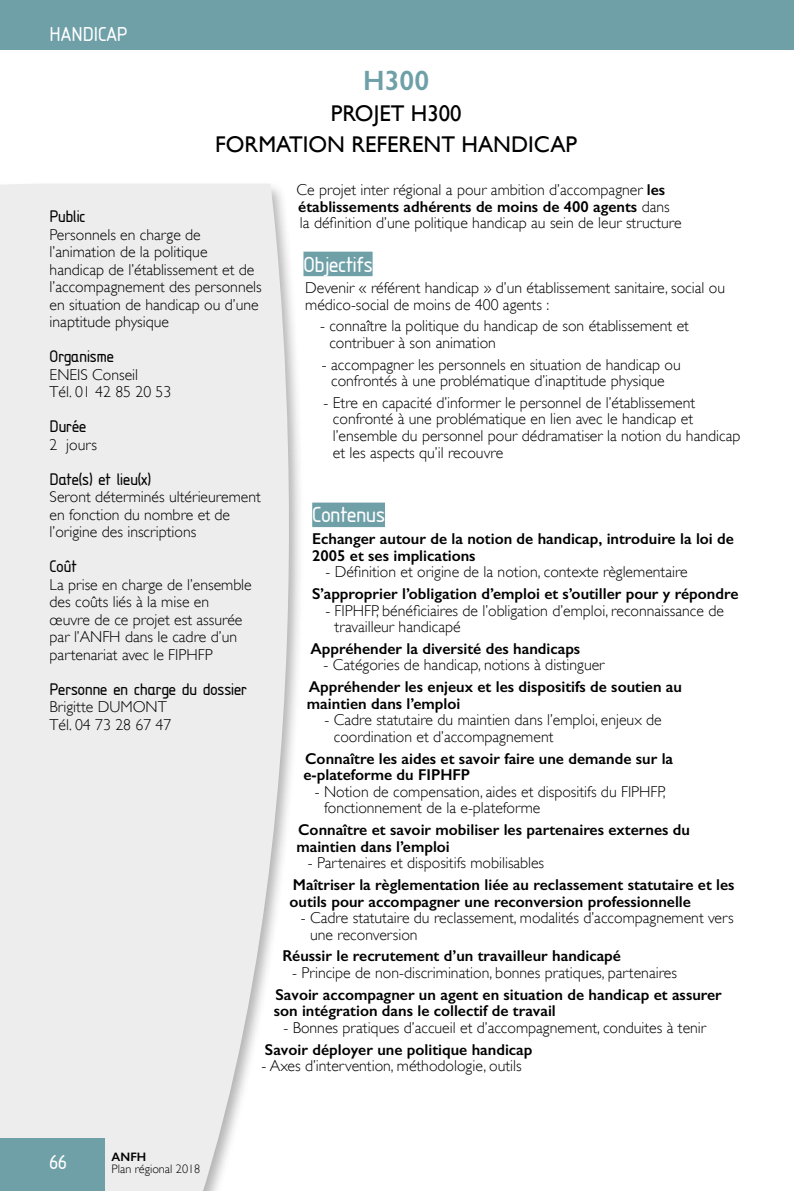
<style>
.page{position:relative;width:794px;height:1191px;background:#fff}
.page>*{position:absolute;margin:0;border:0;box-sizing:border-box;transform-origin:0 0}
.t1{font:600 28px "Gill Sans";color:#6fa0a8}
.t2{font:22.75px/31.2px "Gill Sans";color:#000;text-align:center}
.t3{font:22.75px "Isonorm MN";color:#fff}
.t4{font:21px "Isonorm MN";color:#fff}
.t5{font:17.5px "Isonorm MN";color:#000}
.t6{font:300 15.75px/17.5px "Gill Sans";color:#000}
.t7{font:600 15.75px/16.6px "Gill Sans";color:#000}
.t8{font:300 12.25px "Gill Sans";color:#000}
.t9{font:600 12.25px "Gill Sans";color:#000}
.s1{font-weight:600}
</style>
<div class="page">
<div style="left:0;top:0;width:794px;height:50px;background:#6fa0a8"></div>
<div style="left:303px;top:252px;width:69px;height:24px;background:#6fa0a8"></div>
<div style="left:312px;top:502px;width:73px;height:25px;background:#6fa0a8"></div>
<svg style="left:0;top:184px;width:343px;height:1007px;fill:#ededed"></svg>
<div style="left:0;top:1138px;width:104px;height:53px;background:#6fa0a8"></div>
<h3 class="t4" style="left:50px;top:23px;width:79px">HANDICAP</h3>
<h1 class="t1" style="left:363px;top:63px;width:67px">H300</h1>
<h2 class="t2" style="left:215px;top:98px;width:363px">PROJET H300<br>FORMATION REFERENT HANDICAP</h2>
<p class="t6" style="left:296px;top:181px;width:387px;line-height:16.6px">Ce projet inter régional a pour ambition d’accompagner <span class="s1">les établissements adhérents de moins de 400 agents</span> dans<br>la définition d’une politique handicap au sein de leur structure</p>
<h2 class="t3" style="left:303px;top:251px;width:71px">Objectifs</h2>
<p class="t6" style="left:305px;top:279px;width:421px;line-height:16.6px">Devenir « référent handicap » d’un établissement sanitaire, social ou médico-social de moins de 400 agents :</p>
<p class="t6" style="left:329px;top:318px;width:361px;line-height:16.6px;text-indent:-9px">- connaître la politique du handicap de son établissement et contribuer à son animation</p>
<p class="t6" style="left:322px;top:356px;width:360px;line-height:16.6px;text-align:center">- accompagner les personnels en situation de handicap ou confrontés à une problématique d’inaptitude physique</p>
<p class="t6" style="left:333px;top:394px;width:409px;line-height:16.6px;text-indent:-9px">- Etre en capacité d’informer le personnel de l’établissement confronté à une problématique en lien avec le handicap et l’ensemble du personnel pour dédramatiser la notion du handicap et les aspects qu’il recouvre</p>
<p class="t5" style="left:50px;top:207px;width:37px">Public</p>
<p class="t6" style="left:50px;top:226px;width:214px">Personnels en charge de l’animation de la politique handicap de l’établissement et de l’accompagnement des personnels en situation de handicap ou d’une inaptitude physique</p>
<p class="t5" style="left:50px;top:347px;width:66px">Organisme</p>
<p class="t6" style="left:50px;top:366px;width:123px">ENEIS Conseil<br>Tél. 01 42 85 20 53</p>
<p class="t5" style="left:50px;top:417px;width:38px">Durée</p>
<p class="t6" style="left:50px;top:436px;width:49px">2 jours</p>
<p class="t5" style="left:50px;top:469px;width:103px">Date(s) et lieu(x)</p>
<p class="t6" style="left:50px;top:488px;width:213px">Seront déterminés ultérieurement en fonction du nombre et de l’origine des inscriptions</p>
<p class="t5" style="left:50px;top:557px;width:28px">Coût</p>
<p class="t6" style="left:50px;top:576px;width:204px">La prise en charge de l’ensemble des coûts liés à la mise en œuvre de ce projet est assurée par l’ANFH dans le cadre d’un partenariat avec le FIPHFP</p>
<p class="t5" style="left:50px;top:679px;width:199px">Personne en charge du dossier</p>
<p class="t6" style="left:50px;top:698px;width:123px">Brigitte DUMONT<br>Tél. 04 73 28 67 47</p>
<h2 class="t3" style="left:312px;top:502px;width:74px">Contenus</h2>
<p class="t7" style="left:312px;top:530px;width:423px">Echanger autour de la notion de handicap, introduire la loi de<br>2005 et ses implications</p>
<p class="t6" style="left:325px;top:563px;width:364px">- Définition et origine de la notion, contexte règlementaire</p>
<p class="t7" style="left:312px;top:585px;width:428px">S’approprier l’obligation d’emploi et s’outiller pour y répondre</p>
<p class="t6" style="left:335px;top:602px;width:391px;line-height:16.6px;text-indent:-9px">- FIPHFP, bénéficiaires de l’obligation d’emploi, reconnaissance de travailleur handicapé</p>
<p class="t7" style="left:310px;top:640px;width:271px">Appréhender la diversité des handicaps</p>
<p class="t6" style="left:323px;top:656px;width:282px">- Catégories de handicap, notions à distinguer</p>
<p class="t7" style="left:307px;top:678px;width:376px">Appréhender les enjeux et les dispositifs de soutien au maintien dans l’emploi</p>
<p class="t6" style="left:334px;top:711px;width:329px;line-height:16.6px;text-indent:-9px">- Cadre statutaire du maintien dans l’emploi, enjeux de coordination et d’accompagnement</p>
<p class="t7" style="left:303px;top:749px;width:371px">Connaître les aides et savoir faire une demande sur la e-plateforme du FIPHFP</p>
<p class="t6" style="left:324px;top:783px;width:343px;line-height:16.6px;text-indent:-9px">- Notion de compensation, aides et dispositifs du FIPHFP, fonctionnement de la e-plateforme</p>
<p class="t7" style="left:296px;top:821px;width:395px">Connaître et savoir mobiliser les partenaires externes du maintien dans l’emploi</p>
<p class="t6" style="left:308px;top:854px;width:238px">- Partenaires et dispositifs mobilisables</p>
<p class="t7" style="left:289px;top:876px;width:447px">Maîtriser la règlementation liée au reclassement statutaire et les outils pour accompagner une reconversion professionnelle</p>
<p class="t6" style="left:310px;top:909px;width:425px;line-height:16.6px;text-indent:-9px">- Cadre statutaire du reclassement, modalités d’accompagnement vers une reconversion</p>
<p class="t7" style="left:282px;top:947px;width:340px">Réussir le recrutement d’un travailleur handicapé</p>
<p class="t6" style="left:292px;top:964px;width:386px">- Principe de non-discrimination, bonnes pratiques, partenaires</p>
<p class="t7" style="left:274px;top:986px;width:449px">Savoir accompagner un agent en situation de handicap et assurer son intégration dans le collectif de travail</p>
<p class="t6" style="left:283px;top:1019px;width:424px">- Bonnes pratiques d’accueil et d’accompagnement, conduites à tenir</p>
<p class="t7" style="left:265px;top:1040px;width:269px">Savoir déployer une politique handicap</p>
<p class="t6" style="left:261px;top:1057px;width:262px">- Axes d’intervention, méthodologie, outils</p>
<h3 class="t4" style="left:50px;top:1150px;width:19px">66</h3>
<p class="t9" style="left:112px;top:1149px;width:36px">ANFH</p>
<p class="t8" style="left:112px;top:1162px;width:90px">Plan régional 2018</p>
</div>
